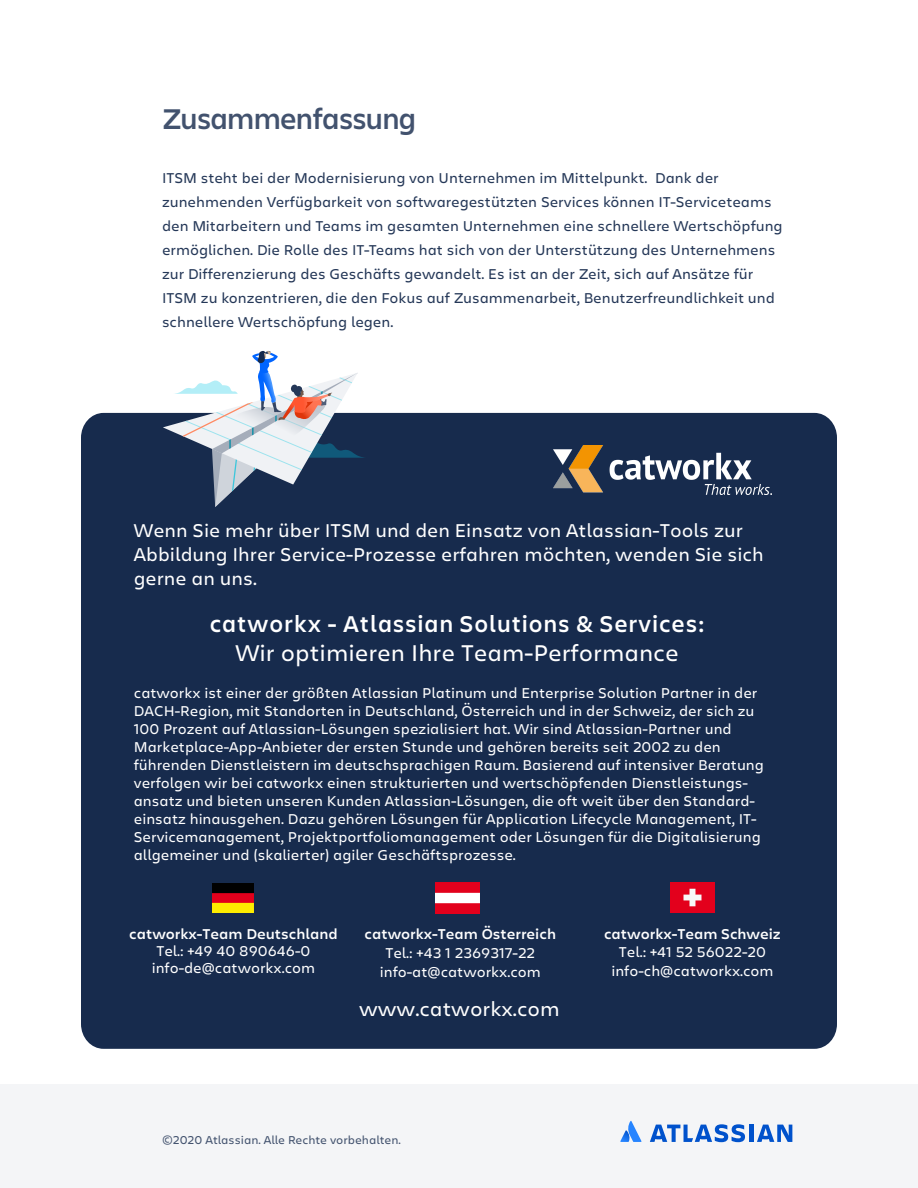
<style>
.page{position:relative;width:918px;height:1188px;background:#fff}
.page>*{position:absolute;margin:0;border:0;box-sizing:border-box;transform-origin:0 0}
.H3_18_22pt_SA20pt{font:600 30px "Charlie Display";color:#42526e}
.t1{font:600 24px "Charlie Display";letter-spacing:.06em;color:#fff}
.t2{font:24px "Charlie Text";color:#fff}
.t3{font:21px "Charlie Text";color:#fff}
.t4{font:19.5px/24px "Charlie Text";color:#fff}
.t5{font:15px/18px "Charlie Text";color:#fff;text-align:center}
.H3_18_22pt_SA20pt-2{font:15px/24px "Charlie Text";color:#253858}
.t6{font:600 15px "Charlie Text";color:#fff}
.Body__Fine_Print_8_1{font:12px "Charlie Text";color:#42526e}
</style>
<div class="page">
<div style="left:0;top:1084px;width:918px;height:104px;background:#f4f5f7"></div>
<svg style="left:620px;top:1121px;width:21px;height:21px"></svg>
<hr style="left:750px;top:1125px;width:4px;height:17px;background:#0052cc">
<svg style="left:650px;top:1124px;width:95px;height:18px"></svg>
<svg style="left:757px;top:1125px;width:35px;height:17px"></svg>
<div style="left:81px;top:413px;width:756px;height:636px;background:#172b4d;border-radius:24px"></div>
<svg style="left:163px;top:351px;width:204px;height:156px"></svg>
<img style="left:212px;top:884px;width:41px;height:29px">
<img style="left:670px;top:882px;width:44px;height:31px">
<img style="left:436px;top:883px;width:43px;height:31px">
<img style="left:553px;top:446px;width:219px;height:48px">
<p class="H3_18_22pt_SA20pt" style="left:162px;top:98px;width:255px">Zusammenfassung</p>
<p class="H3_18_22pt_SA20pt-2" style="left:162px;top:165px;width:622px">ITSM steht bei der Modernisierung von Unternehmen im Mittelpunkt. Dank der zunehmenden Verfügbarkeit von softwaregestützten Services können IT-Serviceteams den Mitarbeitern und Teams im gesamten Unternehmen eine schnellere Wertschöpfung ermöglichen. Die Rolle des IT-Teams hat sich von der Unterstützung des Unternehmens zur Differenzierung des Geschäfts gewandelt. Es ist an der Zeit, sich auf Ansätze für ITSM zu konzentrieren, die den Fokus auf Zusammenarbeit, Benutzerfreundlichkeit und schnellere Wertschöpfung legen.</p>
<h3 class="t4" style="left:134px;top:518px;width:632px">Wenn Sie mehr über ITSM und den Einsatz von Atlassian-Tools zur<br>Abbildung Ihrer Service-Prozesse erfahren möchten, wenden Sie sich gerne an uns.</h3>
<h2 class="t1" style="left:210px;top:607px;width:496px">catworkx - Atlassian Solutions &amp; Services:</h2>
<h2 class="t2" style="left:236px;top:635px;width:445px">Wir optimieren Ihre Team-Performance</h2>
<p class="t5" style="left:134px;top:683px;width:632px;text-align:left">catworkx ist einer der größten Atlassian Platinum und Enterprise Solution Partner in der DACH-Region, mit Standorten in Deutschland, Österreich und in der Schweiz, der sich zu 100 Prozent auf Atlassian-Lösungen spezialisiert hat. Wir sind Atlassian-Partner und Marketplace-App-Anbieter der ersten Stunde und gehören bereits seit 2002 zu den führenden Dienstleistern im deutschsprachigen Raum. Basierend auf intensiver Beratung verfolgen wir bei catworkx einen strukturierten und wertschöpfenden Dienstleistungs&shy;ansatz und bieten unseren Kunden Atlassian-Lösungen, die oft weit über den Standard&shy;einsatz hinausgehen. Dazu gehören Lösungen für Application Lifecycle Management, IT-Servicemanagement, Projektportfoliomanagement oder Lösungen für die Digitalisierung allgemeiner und (skalierter) agiler Geschäftsprozesse.</p>
<p class="t6" style="left:129px;top:923px;width:210px">catworkx-Team Deutschland</p>
<p class="t5" style="left:152px;top:941px;width:165px;line-height:17.1px">Tel.: +49 40 890646-0 info-de@catworkx.com</p>
<p class="t6" style="left:365px;top:923px;width:193px">catworkx-Team Österreich</p>
<p class="t5" style="left:380px;top:942px;width:163px;line-height:19.2px">Tel.: +43 1 2369317-22 info-at@catworkx.com</p>
<h3 class="t3" style="left:359px;top:994px;width:202px">www.catworkx.com</h3>
<p class="t6" style="left:604px;top:923px;width:178px">catworkx-Team Schweiz</p>
<p class="t5" style="left:611px;top:941px;width:164px;line-height:19.2px">Tel.: +41 52 56022-20 info-ch@catworkx.com</p>
<p class="Body__Fine_Print_8_1" style="left:162px;top:1131px;width:240px">©2020 Atlassian. Alle Rechte vorbehalten.</p>
</div>
